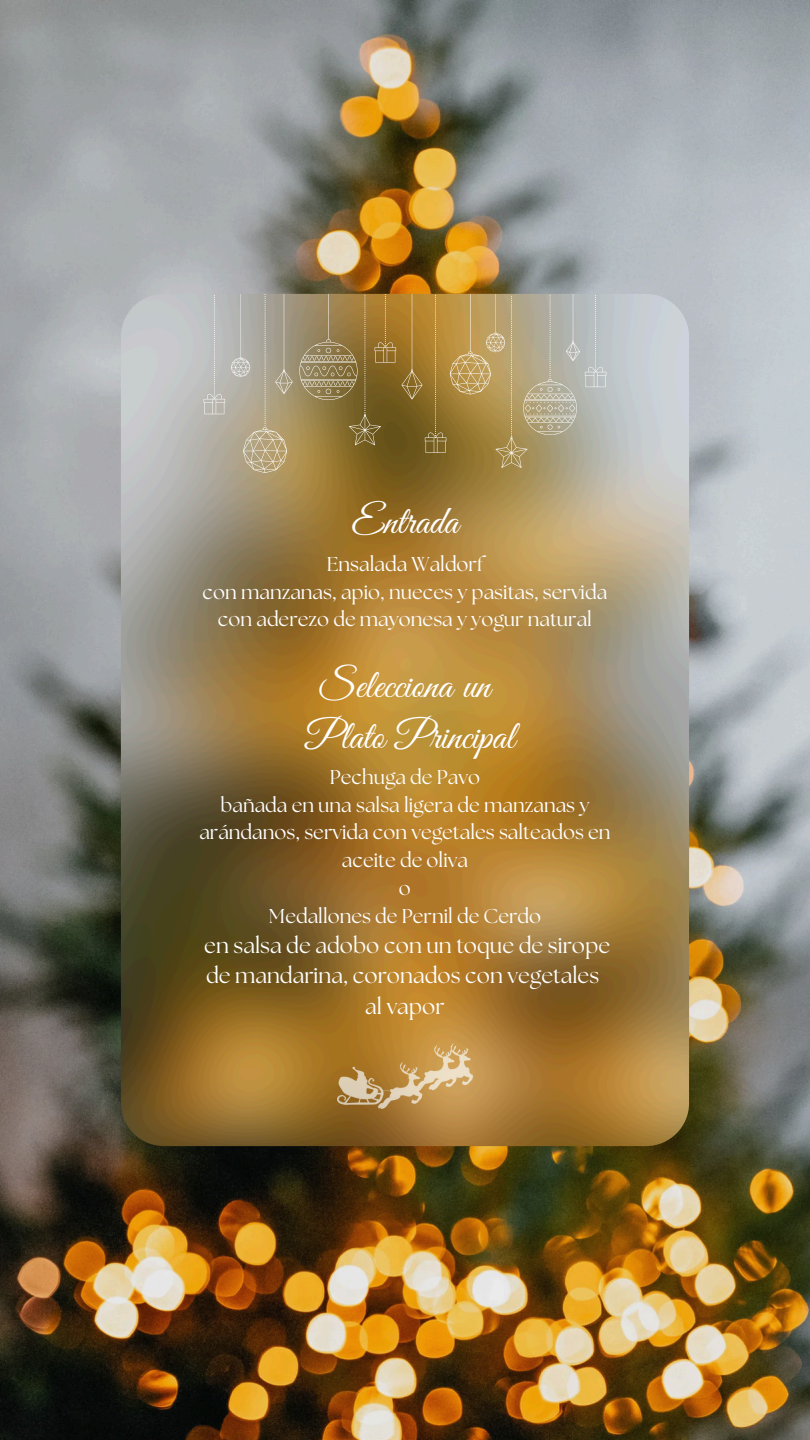
<style>
.page{position:relative;width:810px;height:1440px;background:#fff}
.page>*{position:absolute;margin:0;border:0;box-sizing:border-box;transform-origin:0 0}
.t1{font:40px/51px "Great Vibes";color:#fff;text-align:center}
.t2{font:22px/30.8px "The Seasons";color:#fff;text-align:center}
.t3{font:20px/27.8px "The Seasons";color:#fff;text-align:center}
</style>
<div class="page">
<img style="left:0;top:0;width:810px;height:1440px">
<img style="left:121px;top:294px;width:568px;height:852px;border-radius:43px">
<svg style="left:231px;top:294px;width:62px;height:179px;background:#b1a893"></svg>
<svg style="left:299px;top:294px;width:97px;height:151px;background:#937a44"></svg>
<svg style="left:204px;top:295px;width:21px;height:119px;background:#bebebd"></svg>
<svg style="left:402px;top:294px;width:204px;height:174px;background:#ac986a"></svg>
<img style="left:338px;top:1043px;width:134px;height:65px">
<p class="t1" style="left:351px;top:498px;width:109px">Entrada</p>
<p class="t3" style="left:203px;top:551px;width:406px">Ensalada Waldorf<br>con manzanas, apio, nueces y pasitas, servida con aderezo de mayonesa y yogur natural</p>
<p class="t1" style="left:305px;top:662px;width:211px">Selecciona un<br>Plato Principal</p>
<p class="t3" style="left:199px;top:764px;width:413px">Pechuga de Pavo<br>bañada en una salsa ligera de manzanas y arándanos, servida con vegetales salteados en aceite de oliva<br>o<br>Medallones de Pernil de Cerdo</p>
<p class="t2" style="left:204px;top:931px;width:407px">en salsa de adobo con un toque de sirope de mandarina, coronados con vegetales al vapor</p>
</div>
